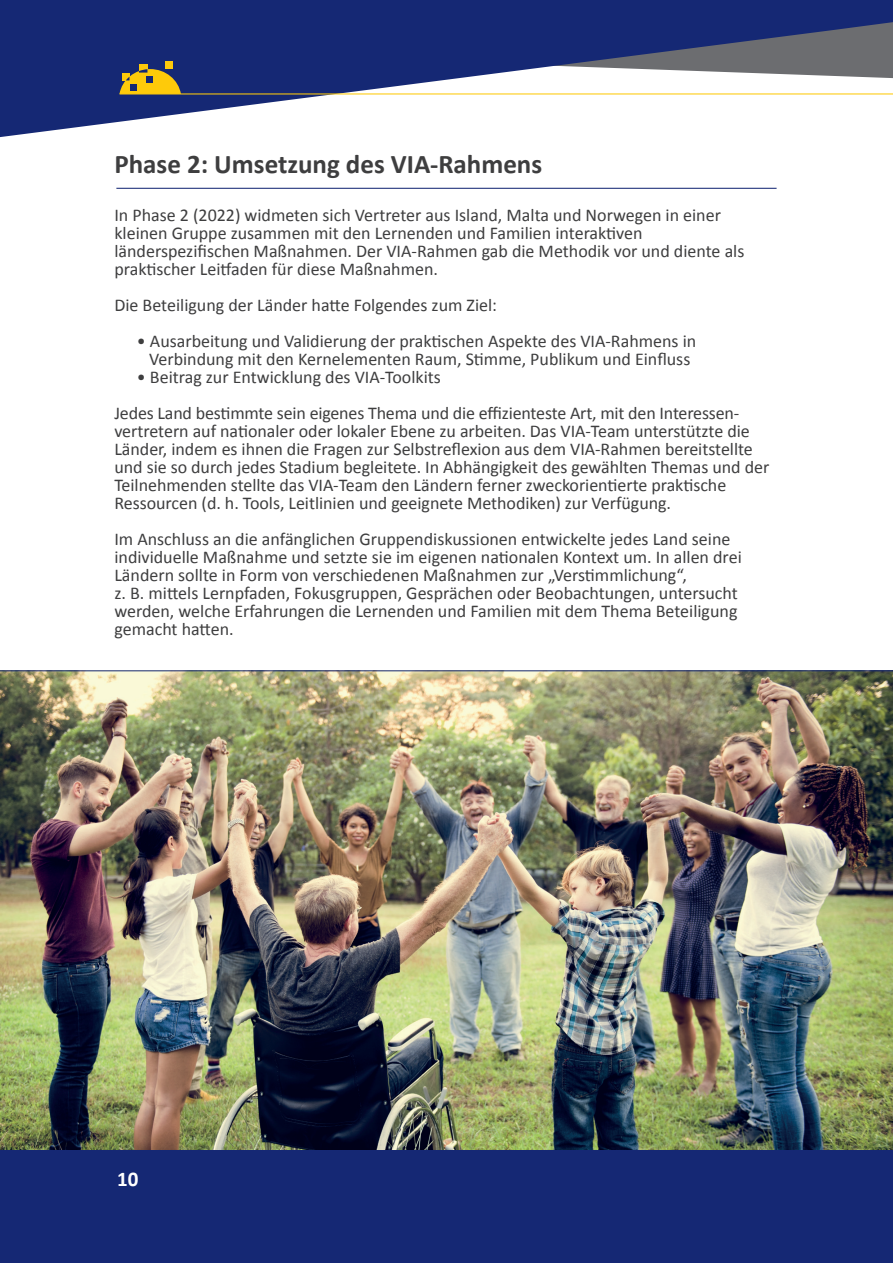
<style>
.page{position:relative;width:893px;height:1263px;background:#fff}
.page>*{position:absolute;margin:0;border:0;box-sizing:border-box;transform-origin:0 0}
.t1{font:700 27px "Calibri";color:#3e3e3f}
.t2{font:700 21px "Calibri";color:#fff}
.t3{font:18px/18px "Calibri";color:#3e3e3f}
</style>
<div class="page">
<svg style="left:0;top:0;width:893px;height:137px;fill:#152874"></svg>
<hr style="left:119px;top:93px;width:774px;height:1px;background:#feca0a">
<div style="left:165px;top:61px;width:8px;height:8px;background:#feca0a"></div>
<div style="left:139px;top:64px;width:8px;height:9px;background:#feca0a"></div>
<svg style="left:119px;top:69px;width:62px;height:25px;background:#b89929"></svg>
<img style="left:0;top:671px;width:893px;height:480px">
<div style="left:0;top:1151px;width:893px;height:112px;background:#152874"></div>
<hr style="left:116px;top:188px;width:661px;height:1px;background:#152874">
<hr style="left:0;top:670px;width:893px;height:1px;background:#152874">
<h1 class="t1" style="left:114px;top:148px;width:429px">Phase 2: Umsetzung des VIA-Rahmens</h1>
<p class="t3" style="left:114px;top:205px;width:631px">In Phase 2 (2022) widmeten sich Vertreter aus Island, Malta und Norwegen in einer kleinen Gruppe zusammen mit den Lernenden und Familien interaktiven länderspezifischen Maßnahmen. Der VIA-Rahmen gab die Methodik vor und diente als praktischer Leitfaden für diese Maßnahmen.</p>
<p class="t3" style="left:114px;top:295px;width:384px">Die Beteiligung der Länder hatte Folgendes zum Ziel:</p>
<p class="t3" style="left:137px;top:331px;width:561px;text-align:center">• Ausarbeitung und Validierung der praktischen Aspekte des VIA-Rahmens in<br>Verbindung mit den Kernelementen Raum, Stimme, Publikum und Einfluss</p>
<p class="t3" style="left:114px;top:358px;width:626px;line-height:36px;text-indent:22px">• Beitrag zur Entwicklung des VIA-Toolkits<br>Jedes Land bestimmte sein eigenes Thema und die effizienteste Art, mit den Interessen-</p>
<p class="t3" style="left:114px;top:421px;width:656px">vertretern auf nationaler oder lokaler Ebene zu arbeiten. Das VIA-Team unterstützte die Länder, indem es ihnen die Fragen zur Selbstreflexion aus dem VIA-Rahmen bereitstellte und sie so durch jedes Stadium begleitete. In Abhängigkeit des gewählten Themas und der Teilnehmenden stellte das VIA-Team den Ländern ferner zweckorientierte praktische Ressourcen (d. h. Tools, Leitlinien und geeignete Methodiken) zur Verfügung.</p>
<p class="t3" style="left:114px;top:529px;width:629px">Im Anschluss an die anfänglichen Gruppendiskussionen entwickelte jedes Land seine individuelle Maßnahme und setzte sie im eigenen nationalen Kontext um. In allen drei Ländern sollte in Form von verschiedenen Maßnahmen zur „Verstimmlichung“,<br>z. B. mittels Lernpfaden, Fokusgruppen, Gesprächen oder Beobachtungen, untersucht werden, welche Erfahrungen die Lernenden und Familien mit dem Thema Beteiligung gemacht hatten.</p>
<p class="t2" style="left:117px;top:1166px;width:23px">10</p>
</div>
